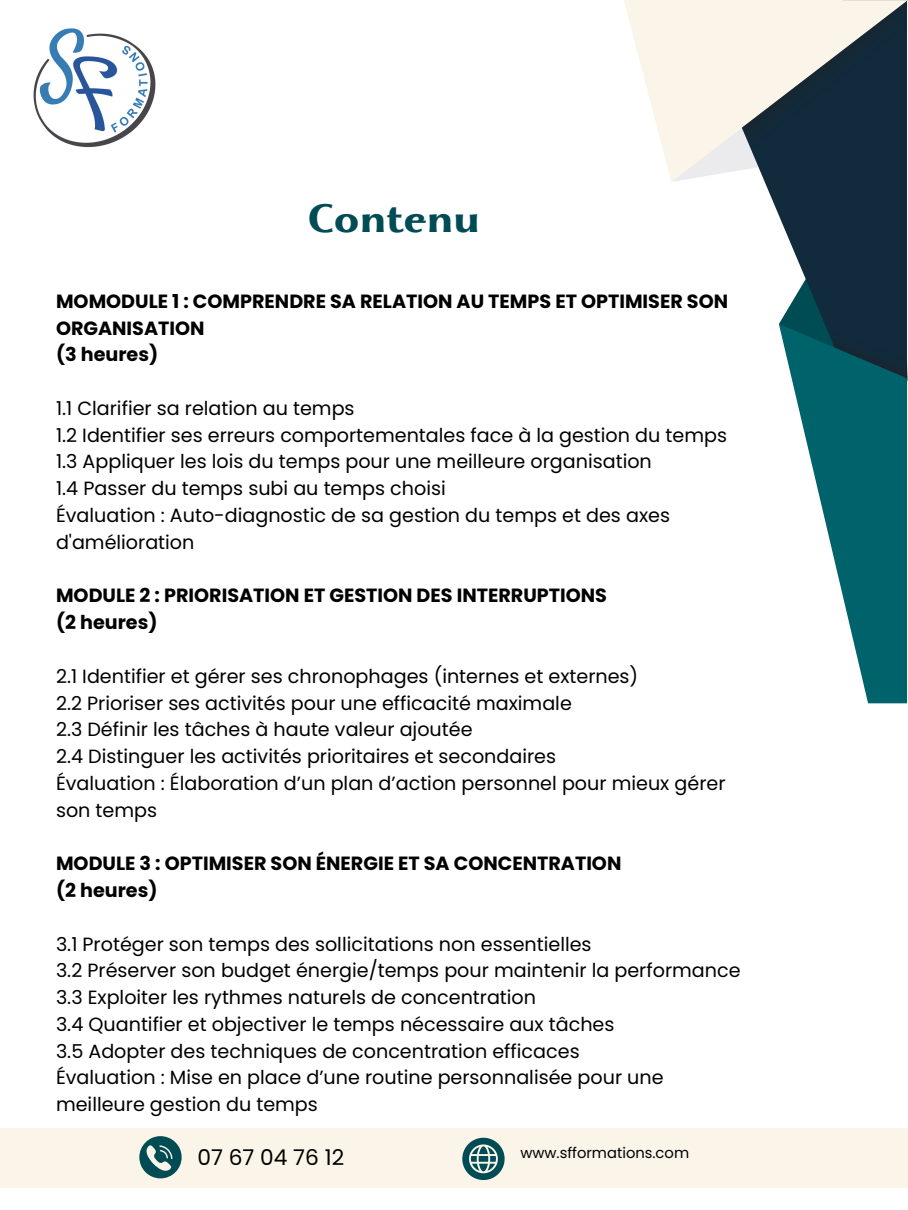
<style>
.page{position:relative;width:908px;height:1210px;background:#fff}
.page>*{position:absolute;margin:0;border:0;box-sizing:border-box;transform-origin:0 0}
.t1{font:700 39.9px "Beatrix Antiqua";color:#004c55}
.t2{font:21.7px "Poppins";color:#000}
.t3{font:19.11px/26.8px "Poppins";color:#000}
.t4{font:700 19.11px/26.8px "Poppins";color:#000}
.t5{font:14.7px "Poppins";color:#000}
</style>
<div class="page">
<svg style="left:764px;top:182px;width:143px;height:298px;fill:#112b3c"></svg>
<svg style="left:624px;top:0;width:283px;height:182px;fill:#fbf5ea"></svg>
<svg style="left:778px;top:273px;width:129px;height:130px;background:#2b4957"></svg>
<svg style="left:778px;top:324px;width:128px;height:379px;fill:#00626a"></svg>
<svg style="left:671px;top:1px;width:235px;height:181px;background:#969d9e"></svg>
<img style="left:33px;top:28px;width:123px;height:120px">
<div style="left:0;top:1128px;width:907px;height:60px;background:#fbf5e9"></div>
<svg style="left:462px;top:1137px;width:42px;height:43px"></svg>
<svg style="left:139px;top:1136px;width:42px;height:42px"></svg>
<h3 class="t1" style="left:308px;top:193px;width:173px">Contenu</h3>
<h4 class="t4" style="left:56px;top:288px;width:673px">MOMODULE 1 : COMPRENDRE SA RELATION AU TEMPS ET OPTIMISER SON<br>ORGANISATION<br>(3 heures)</h4>
<h3 class="t3" style="left:56px;top:395px;width:672px">1.1 Clarifier sa relation au temps<br>1.2 Identifier ses erreurs comportementales face à la gestion du temps 1.3 Appliquer les lois du temps pour une meilleure organisation<br>1.4 Passer du temps subi au temps choisi<br>Évaluation : Auto-diagnostic de sa gestion du temps et des axes d'amélioration</h3>
<h4 class="t4" style="left:56px;top:582px;width:552px">MODULE 2 : PRIORISATION ET GESTION DES INTERRUPTIONS (2 heures)</h4>
<h3 class="t3" style="left:56px;top:662px;width:670px">2.1 Identifier et gérer ses chronophages (internes et externes)<br>2.2 Prioriser ses activités pour une efficacité maximale<br>2.3 Définir les tâches à haute valeur ajoutée<br>2.4 Distinguer les activités prioritaires et secondaires<br>Évaluation : Élaboration d’un plan d’action personnel pour mieux gérer son temps</h3>
<h4 class="t4" style="left:56px;top:850px;width:566px">MODULE 3 : OPTIMISER SON ÉNERGIE ET SA CONCENTRATION (2 heures)</h4>
<p class="t3" style="left:56px;top:930px;width:685px">3.1 Protéger son temps des sollicitations non essentielles<br>3.2 Préserver son budget énergie/temps pour maintenir la performance 3.3 Exploiter les rythmes naturels de concentration<br>3.4 Quantifier et objectiver le temps nécessaire aux tâches<br>3.5 Adopter des techniques de concentration efficaces<br>Évaluation : Mise en place d’une routine personnalisée pour une meilleure gestion du temps</p>
<p class="t2" style="left:197px;top:1142px;width:148px">07 67 04 76 12</p>
<h1 class="t5" style="left:520px;top:1142px;width:170px">www.sfformations.com</h1>
</div>
